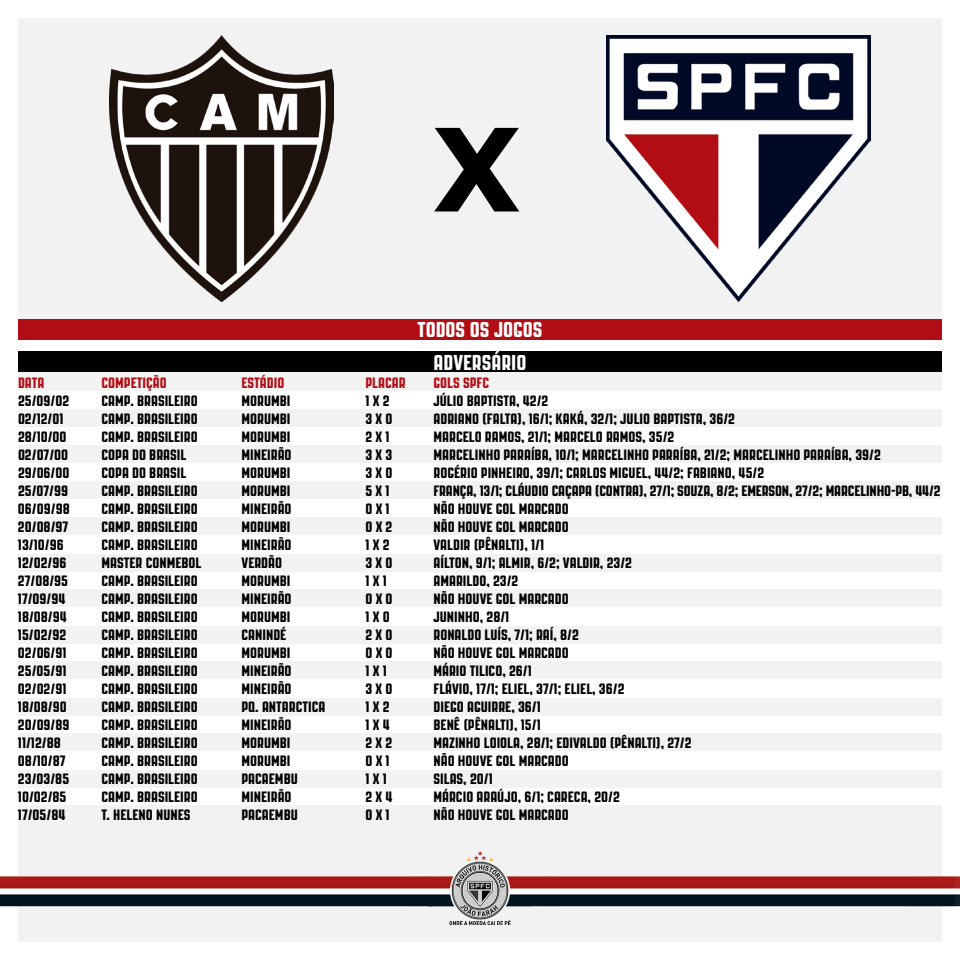
<style>
.page{position:relative;width:960px;height:960px;background:#fff}
.page>*{position:absolute;margin:0;border:0;box-sizing:border-box;transform-origin:0 0}
.t1{font:700 115px "Verdana";color:#000}
.t2{font:21.5px "PAG Revolucion";color:#fff}
.t3{font:15px "PAG Revolucion";color:#000}
.t4{font:15px "PAG Revolucion";color:#b20d15}
</style>
<div class="page">
<div style="left:18px;top:372px;width:924px;height:20px;background:#f2f2f2"></div>
<div style="left:18px;top:391px;width:924px;height:18px;background:#fff"></div>
<div style="left:18px;top:445px;width:924px;height:18px;background:#f2f2f2"></div>
<div style="left:18px;top:589px;width:924px;height:18px;background:#f2f2f2"></div>
<div style="left:18px;top:733px;width:924px;height:18px;background:#f2f2f2"></div>
<div style="left:18px;top:517px;width:924px;height:18px;background:#f2f2f2"></div>
<div style="left:18px;top:661px;width:924px;height:18px;background:#f2f2f2"></div>
<div style="left:18px;top:805px;width:924px;height:18px;background:#f2f2f2"></div>
<div style="left:18px;top:823px;width:924px;height:119px;background:#f2f2f2"></div>
<div style="left:18px;top:409px;width:924px;height:18px;background:#f2f2f2"></div>
<div style="left:18px;top:554px;width:924px;height:18px;background:#f2f2f2"></div>
<div style="left:18px;top:698px;width:924px;height:18px;background:#f2f2f2"></div>
<div style="left:18px;top:481px;width:924px;height:18px;background:#f2f2f2"></div>
<div style="left:18px;top:626px;width:924px;height:18px;background:#f2f2f2"></div>
<div style="left:18px;top:770px;width:924px;height:18px;background:#f2f2f2"></div>
<div style="left:18px;top:18px;width:924px;height:322px;background:#f2f2f2"></div>
<img style="left:0;top:852px;width:960px;height:72px">
<div style="left:18px;top:351px;width:924px;height:21px;background:#000"></div>
<div style="left:18px;top:320px;width:924px;height:20px;background:#b20d15"></div>
<img style="left:607px;top:36px;width:264px;height:266px">
<img style="left:109px;top:36px;width:224px;height:266px">
<h1 class="t1" style="left:433px;top:88px;width:89px">X</h1>
<h2 class="t2" style="left:418px;top:318px;width:126px">TODOS OS JOGOS</h2>
<h2 class="t2" style="left:434px;top:351px;width:94px">ADVERSÁRIO</h2>
<p class="t4" style="left:18px;top:374px;width:28px">DATA</p>
<p class="t4" style="left:102px;top:374px;width:67px">COMPETIÇÃO</p>
<p class="t4" style="left:242px;top:374px;width:44px">ESTÁDIO</p>
<p class="t4" style="left:366px;top:374px;width:42px">PLACAR</p>
<p class="t4" style="left:434px;top:374px;width:57px">GOLS SPFC</p>
<p class="t3" style="left:18px;top:392px;width:53px">25/09/02</p>
<p class="t3" style="left:102px;top:392px;width:98px">CAMP. BRASILEIRO</p>
<p class="t3" style="left:242px;top:392px;width:51px">MORUMBI</p>
<p class="t3" style="left:366px;top:392px;width:26px">1 X 2</p>
<p class="t3" style="left:434px;top:392px;width:116px">JÚLIO BAPTISTA, 42/2</p>
<p class="t3" style="left:18px;top:410px;width:47px">02/12/01</p>
<p class="t3" style="left:102px;top:410px;width:98px">CAMP. BRASILEIRO</p>
<p class="t3" style="left:242px;top:410px;width:51px">MORUMBI</p>
<p class="t3" style="left:366px;top:410px;width:29px">3 X 0</p>
<p class="t3" style="left:434px;top:410px;width:303px">ADRIANO (FALTA), 16/1; KAKÁ, 32/1; JULIO BAPTISTA, 36/2</p>
<p class="t3" style="left:18px;top:428px;width:50px">28/10/00</p>
<p class="t3" style="left:102px;top:428px;width:98px">CAMP. BRASILEIRO</p>
<p class="t3" style="left:242px;top:428px;width:51px">MORUMBI</p>
<p class="t3" style="left:366px;top:428px;width:26px">2 X 1</p>
<p class="t3" style="left:434px;top:428px;width:242px">MARCELO RAMOS, 21/1; MARCELO RAMOS, 35/2</p>
<p class="t3" style="left:18px;top:446px;width:52px">02/07/00</p>
<p class="t3" style="left:102px;top:446px;width:86px">COPA DO BRASIL</p>
<p class="t3" style="left:242px;top:446px;width:52px">MINEIRÃO</p>
<p class="t3" style="left:366px;top:446px;width:28px">3 X 3</p>
<p class="t3" style="left:434px;top:446px;width:449px">MARCELINHO PARAÍBA, 10/1; MARCELINHO PARAÍBA, 21/2; MARCELINHO PARAÍBA, 39/2</p>
<p class="t3" style="left:18px;top:464px;width:53px">29/06/00</p>
<p class="t3" style="left:102px;top:464px;width:86px">COPA DO BRASIL</p>
<p class="t3" style="left:242px;top:464px;width:51px">MORUMBI</p>
<p class="t3" style="left:366px;top:464px;width:29px">3 X 0</p>
<p class="t3" style="left:434px;top:464px;width:332px">ROGÉRIO PINHEIRO, 39/1; CARLOS MIGUEL, 44/2; FABIANO, 45/2</p>
<p class="t3" style="left:18px;top:482px;width:52px">25/07/99</p>
<p class="t3" style="left:102px;top:482px;width:98px">CAMP. BRASILEIRO</p>
<p class="t3" style="left:242px;top:482px;width:51px">MORUMBI</p>
<p class="t3" style="left:366px;top:482px;width:26px">5 X 1</p>
<p class="t3" style="left:433px;top:482px;width:509px">FRANÇA, 13/1; CLÁUDIO CAÇAPA (CONTRA), 27/1; SOUZA, 8/2; EMERSON, 27/2; MARCELINHO-PB, 44/2</p>
<p class="t3" style="left:18px;top:500px;width:53px">06/09/98</p>
<p class="t3" style="left:102px;top:500px;width:98px">CAMP. BRASILEIRO</p>
<p class="t3" style="left:241px;top:500px;width:52px">MINEIRÃO</p>
<p class="t3" style="left:366px;top:500px;width:26px">0 X 1</p>
<p class="t3" style="left:433px;top:500px;width:137px">NÃO HOUVE GOL MARCADO</p>
<p class="t3" style="left:18px;top:518px;width:52px">20/08/97</p>
<p class="t3" style="left:102px;top:518px;width:98px">CAMP. BRASILEIRO</p>
<p class="t3" style="left:241px;top:518px;width:51px">MORUMBI</p>
<p class="t3" style="left:366px;top:518px;width:28px">0 X 2</p>
<p class="t3" style="left:433px;top:518px;width:137px">NÃO HOUVE GOL MARCADO</p>
<p class="t3" style="left:18px;top:536px;width:47px">13/10/96</p>
<p class="t3" style="left:102px;top:536px;width:98px">CAMP. BRASILEIRO</p>
<p class="t3" style="left:241px;top:536px;width:52px">MINEIRÃO</p>
<p class="t3" style="left:366px;top:536px;width:26px">1 X 2</p>
<p class="t3" style="left:433px;top:536px;width:112px">VALDIR (PÊNALTI), 1/1</p>
<p class="t3" style="left:18px;top:554px;width:50px">12/02/96</p>
<p class="t3" style="left:102px;top:554px;width:102px">MASTER CONMEBOL</p>
<p class="t3" style="left:241px;top:554px;width:42px">VERDÃO</p>
<p class="t3" style="left:366px;top:554px;width:29px">3 X 0</p>
<p class="t3" style="left:433px;top:554px;width:200px">AÍLTON, 9/1; ALMIR, 6/2; VALDIR, 23/2</p>
<p class="t3" style="left:18px;top:572px;width:52px">27/08/95</p>
<p class="t3" style="left:102px;top:572px;width:98px">CAMP. BRASILEIRO</p>
<p class="t3" style="left:241px;top:572px;width:51px">MORUMBI</p>
<p class="t3" style="left:366px;top:572px;width:23px">1 X 1</p>
<p class="t3" style="left:433px;top:572px;width:86px">AMARILDO, 23/2</p>
<p class="t3" style="left:18px;top:590px;width:49px">17/09/94</p>
<p class="t3" style="left:102px;top:590px;width:98px">CAMP. BRASILEIRO</p>
<p class="t3" style="left:241px;top:590px;width:52px">MINEIRÃO</p>
<p class="t3" style="left:366px;top:590px;width:29px">0 X 0</p>
<p class="t3" style="left:433px;top:590px;width:137px">NÃO HOUVE GOL MARCADO</p>
<p class="t3" style="left:18px;top:608px;width:50px">18/08/94</p>
<p class="t3" style="left:102px;top:608px;width:98px">CAMP. BRASILEIRO</p>
<p class="t3" style="left:241px;top:608px;width:51px">MORUMBI</p>
<p class="t3" style="left:366px;top:608px;width:26px">1 X 0</p>
<p class="t3" style="left:433px;top:608px;width:77px">JUNINHO, 28/1</p>
<p class="t3" style="left:18px;top:626px;width:50px">15/02/92</p>
<p class="t3" style="left:102px;top:626px;width:98px">CAMP. BRASILEIRO</p>
<p class="t3" style="left:241px;top:626px;width:46px">CANINDÉ</p>
<p class="t3" style="left:366px;top:626px;width:28px">2 X 0</p>
<p class="t3" style="left:433px;top:626px;width:147px">RONALDO LUÍS, 7/1; RAÍ, 8/2</p>
<p class="t3" style="left:18px;top:644px;width:50px">02/06/91</p>
<p class="t3" style="left:102px;top:644px;width:98px">CAMP. BRASILEIRO</p>
<p class="t3" style="left:241px;top:644px;width:51px">MORUMBI</p>
<p class="t3" style="left:366px;top:644px;width:29px">0 X 0</p>
<p class="t3" style="left:433px;top:644px;width:137px">NÃO HOUVE GOL MARCADO</p>
<p class="t3" style="left:18px;top:662px;width:50px">25/05/91</p>
<p class="t3" style="left:102px;top:662px;width:98px">CAMP. BRASILEIRO</p>
<p class="t3" style="left:241px;top:662px;width:52px">MINEIRÃO</p>
<p class="t3" style="left:366px;top:662px;width:23px">1 X 1</p>
<p class="t3" style="left:433px;top:662px;width:100px">MÁRIO TILICO, 26/1</p>
<p class="t3" style="left:18px;top:680px;width:50px">02/02/91</p>
<p class="t3" style="left:102px;top:680px;width:98px">CAMP. BRASILEIRO</p>
<p class="t3" style="left:241px;top:680px;width:52px">MINEIRÃO</p>
<p class="t3" style="left:366px;top:680px;width:29px">3 X 0</p>
<p class="t3" style="left:433px;top:680px;width:193px">FLÁVIO, 17/1; ELIEL, 37/1; ELIEL, 36/2</p>
<p class="t3" style="left:18px;top:698px;width:50px">18/08/90</p>
<p class="t3" style="left:102px;top:698px;width:98px">CAMP. BRASILEIRO</p>
<p class="t3" style="left:241px;top:698px;width:85px">PQ. ANTARCTICA</p>
<p class="t3" style="left:366px;top:698px;width:26px">1 X 2</p>
<p class="t3" style="left:433px;top:698px;width:109px">DIEGO AGUIRRE, 36/1</p>
<p class="t3" style="left:18px;top:716px;width:53px">20/09/89</p>
<p class="t3" style="left:102px;top:716px;width:98px">CAMP. BRASILEIRO</p>
<p class="t3" style="left:241px;top:716px;width:52px">MINEIRÃO</p>
<p class="t3" style="left:366px;top:716px;width:26px">1 X 4</p>
<p class="t3" style="left:433px;top:716px;width:109px">BENÊ (PÊNALTI), 15/1</p>
<p class="t3" style="left:18px;top:734px;width:44px">11/12/88</p>
<p class="t3" style="left:102px;top:734px;width:98px">CAMP. BRASILEIRO</p>
<p class="t3" style="left:241px;top:734px;width:51px">MORUMBI</p>
<p class="t3" style="left:366px;top:734px;width:28px">2 X 2</p>
<p class="t3" style="left:433px;top:734px;width:260px">MAZINHO LOIOLA, 28/1; EDIVALDO (PÊNALTI), 27/2</p>
<p class="t3" style="left:18px;top:752px;width:49px">08/10/87</p>
<p class="t3" style="left:102px;top:752px;width:98px">CAMP. BRASILEIRO</p>
<p class="t3" style="left:241px;top:752px;width:51px">MORUMBI</p>
<p class="t3" style="left:366px;top:752px;width:26px">0 X 1</p>
<p class="t3" style="left:433px;top:752px;width:137px">NÃO HOUVE GOL MARCADO</p>
<p class="t3" style="left:18px;top:770px;width:53px">23/03/85</p>
<p class="t3" style="left:102px;top:770px;width:98px">CAMP. BRASILEIRO</p>
<p class="t3" style="left:241px;top:770px;width:58px">PACAEMBU</p>
<p class="t3" style="left:366px;top:770px;width:23px">1 X 1</p>
<p class="t3" style="left:433px;top:770px;width:61px">SILAS, 20/1</p>
<p class="t3" style="left:18px;top:788px;width:50px">10/02/85</p>
<p class="t3" style="left:102px;top:788px;width:98px">CAMP. BRASILEIRO</p>
<p class="t3" style="left:241px;top:788px;width:52px">MINEIRÃO</p>
<p class="t3" style="left:366px;top:788px;width:29px">2 X 4</p>
<p class="t3" style="left:433px;top:788px;width:188px">MÁRCIO ARAÚJO, 6/1; CARECA, 20/2</p>
<p class="t3" style="left:18px;top:806px;width:49px">17/05/84</p>
<p class="t3" style="left:102px;top:806px;width:91px">T. HELENO NUNES</p>
<p class="t3" style="left:241px;top:806px;width:58px">PACAEMBU</p>
<p class="t3" style="left:366px;top:806px;width:26px">0 X 1</p>
<p class="t3" style="left:433px;top:806px;width:137px">NÃO HOUVE GOL MARCADO</p>
</div>
